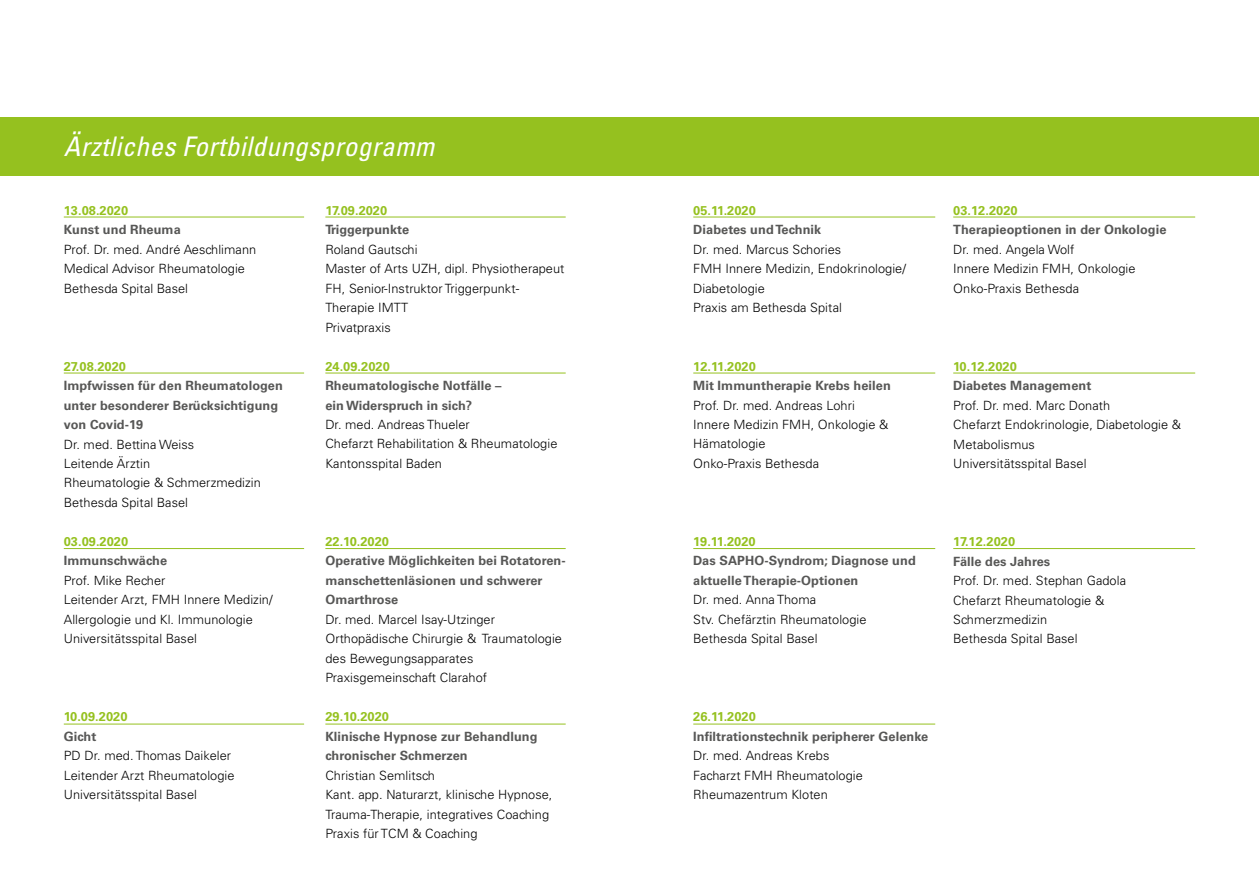
<style>
.page{position:relative;width:1259px;height:893px;background:#fff}
.page>*{position:absolute;margin:0;border:0;box-sizing:border-box;transform-origin:0 0}
.t1{font:italic condensed 27px "Univers LT Std";letter-spacing:.015em;color:#fff}
.t2{font:300 12.75px/19.5px "Univers LT Std";letter-spacing:.005em;color:#000}
.t3{font:700 12.75px/19.5px "Univers LT Std";letter-spacing:.005em;color:#575756}
.t4{font:700 12.75px "Univers LT Std";letter-spacing:.005em;color:#95c11f}
</style>
<div class="page">
<div style="left:0;top:117px;width:1259px;height:59px;background:#95c11f"></div>
<hr style="left:64px;top:217px;width:240px;height:1px;background:#95c11f">
<hr style="left:64px;top:373px;width:240px;height:1px;background:#95c11f">
<hr style="left:64px;top:548px;width:240px;height:1px;background:#95c11f">
<hr style="left:64px;top:724px;width:240px;height:1px;background:#95c11f">
<hr style="left:325px;top:217px;width:241px;height:1px;background:#95c11f">
<hr style="left:325px;top:373px;width:241px;height:1px;background:#95c11f">
<hr style="left:325px;top:548px;width:241px;height:1px;background:#95c11f">
<hr style="left:325px;top:724px;width:241px;height:1px;background:#95c11f">
<hr style="left:693px;top:217px;width:242px;height:1px;background:#95c11f">
<hr style="left:693px;top:373px;width:242px;height:1px;background:#95c11f">
<hr style="left:693px;top:548px;width:242px;height:1px;background:#95c11f">
<hr style="left:693px;top:724px;width:242px;height:1px;background:#95c11f">
<hr style="left:953px;top:217px;width:242px;height:1px;background:#95c11f">
<hr style="left:953px;top:373px;width:242px;height:1px;background:#95c11f">
<hr style="left:953px;top:548px;width:242px;height:1px;background:#95c11f">
<h1 class="t1" style="left:64px;top:129px;width:372px">Ärztliches Fortbildungsprogramm</h1>
<p class="t4" style="left:64px;top:203px;width:66px">13.08.2020</p>
<p class="t3" style="left:64px;top:220px;width:118px">Kunst und Rheuma</p>
<p class="t2" style="left:64px;top:239px;width:194px">Prof. Dr. med. André Aeschlimann<br>Medical Advisor Rheumatologie<br>Bethesda Spital Basel</p>
<p class="t4" style="left:64px;top:359px;width:64px">27.08.2020</p>
<p class="t3" style="left:64px;top:376px;width:220px">Impfwissen für den Rheumatologen unter besonderer Berücksichtigung von Covid-19</p>
<p class="t2" style="left:64px;top:434px;width:199px">Dr. med. Bettina Weiss<br>Leitende Ärztin<br>Rheumatologie &amp; Schmerzmedizin<br>Bethesda Spital Basel</p>
<p class="t4" style="left:64px;top:534px;width:66px">03.09.2020</p>
<p class="t3" style="left:64px;top:551px;width:105px">Immunschwäche</p>
<p class="t2" style="left:64px;top:571px;width:210px">Prof. Mike Recher<br>Leitender Arzt, FMH Innere Medizin/<br>Allergologie und Kl. Immunologie<br>Universitätsspital Basel</p>
<p class="t4" style="left:64px;top:709px;width:65px">10.09.2020</p>
<p class="t3" style="left:64px;top:727px;width:34px">Gicht</p>
<p class="t2" style="left:64px;top:746px;width:172px">PD Dr. med. Thomas Daikeler<br>Leitender Arzt Rheumatologie<br>Universitätsspital Basel</p>
<p class="t4" style="left:325px;top:203px;width:63px">17.09.2020</p>
<p class="t3" style="left:325px;top:220px;width:85px">Triggerpunkte</p>
<p class="t2" style="left:325px;top:239px;width:241px">Roland Gautschi<br>Master of Arts UZH, dipl. Physiotherapeut<br>FH, Senior-Instruktor Triggerpunkt-<br>Therapie IMTT<br>Privatpraxis</p>
<p class="t4" style="left:325px;top:359px;width:66px">24.09.2020</p>
<p class="t3" style="left:325px;top:376px;width:178px">Rheumatologische Notfälle – ein Widerspruch in sich?</p>
<p class="t2" style="left:325px;top:415px;width:233px">Dr. med. Andreas Thueler<br>Chefarzt Rehabilitation &amp; Rheumatologie<br>Kantonsspital Baden</p>
<p class="t4" style="left:325px;top:534px;width:65px">22.10.2020</p>
<p class="t3" style="left:325px;top:551px;width:242px">Operative Möglichkeiten bei Rotatoren&shy;manschettenläsionen und schwerer<br>Omarthrose</p>
<p class="t2" style="left:325px;top:610px;width:238px">Dr. med. Marcel Isay-Utzinger<br>Orthopädische Chirurgie &amp; Traumatologie des Bewegungsapparates<br>Praxisgemeinschaft Clarahof</p>
<p class="t4" style="left:325px;top:709px;width:65px">29.10.2020</p>
<p class="t3" style="left:325px;top:727px;width:214px">Klinische Hypnose zur Behandlung chronischer Schmerzen</p>
<p class="t2" style="left:325px;top:766px;width:229px">Christian Semlitsch<br>Kant. app. Naturarzt, klinische Hypnose,<br>Trauma-Therapie, integratives Coaching<br>Praxis für TCM &amp; Coaching</p>
<p class="t4" style="left:693px;top:203px;width:64px">05.11.2020</p>
<p class="t3" style="left:693px;top:220px;width:129px">Diabetes und Technik</p>
<p class="t2" style="left:693px;top:239px;width:214px">Dr. med. Marcus Schories<br>FMH Innere Medizin, Endokrinologie/<br>Diabetologie<br>Praxis am Bethesda Spital</p>
<p class="t4" style="left:693px;top:359px;width:64px">12.11.2020</p>
<p class="t3" style="left:693px;top:376px;width:199px">Mit Immuntherapie Krebs heilen</p>
<p class="t2" style="left:693px;top:395px;width:197px">Prof. Dr. med. Andreas Lohri<br>Innere Medizin FMH, Onkologie &amp;<br>Hämatologie<br>Onko-Praxis Bethesda</p>
<p class="t4" style="left:953px;top:203px;width:66px">03.12.2020</p>
<p class="t3" style="left:953px;top:220px;width:215px">Therapieoptionen in der Onkologie</p>
<p class="t2" style="left:953px;top:239px;width:184px">Dr. med. Angela Wolf<br>Innere Medizin FMH, Onkologie<br>Onko-Praxis Bethesda</p>
<p class="t4" style="left:953px;top:359px;width:65px">10.12.2020</p>
<p class="t3" style="left:953px;top:376px;width:140px">Diabetes Management</p>
<p class="t2" style="left:953px;top:395px;width:229px">Prof. Dr. med. Marc Donath<br>Chefarzt Endokrinologie, Diabetologie &amp;<br>Metabolismus<br>Universitätsspital Basel</p>
<p class="t4" style="left:693px;top:534px;width:64px">19.11.2020</p>
<p class="t3" style="left:693px;top:551px;width:224px">Das SAPHO-Syndrom; Diagnose und aktuelle Therapie-Optionen</p>
<p class="t2" style="left:693px;top:590px;width:175px">Dr. med. Anna Thoma<br>Stv. Chefärztin Rheumatologie<br>Bethesda Spital Basel</p>
<p class="t4" style="left:953px;top:534px;width:63px">17.12.2020</p>
<p class="t3" style="left:953px;top:551px;width:99px">Fälle des Jahres</p>
<p class="t2" style="left:953px;top:571px;width:174px">Prof. Dr. med. Stephan Gadola<br>Chefarzt Rheumatologie &amp;<br>Schmerzmedizin<br>Bethesda Spital Basel</p>
<p class="t4" style="left:693px;top:709px;width:64px">26.11.2020</p>
<p class="t3" style="left:693px;top:727px;width:236px">Infiltrationstechnik peripherer Gelenke</p>
<p class="t2" style="left:693px;top:746px;width:171px">Dr. med. Andreas Krebs<br>Facharzt FMH Rheumatologie<br>Rheumazentrum Kloten</p>
</div>
